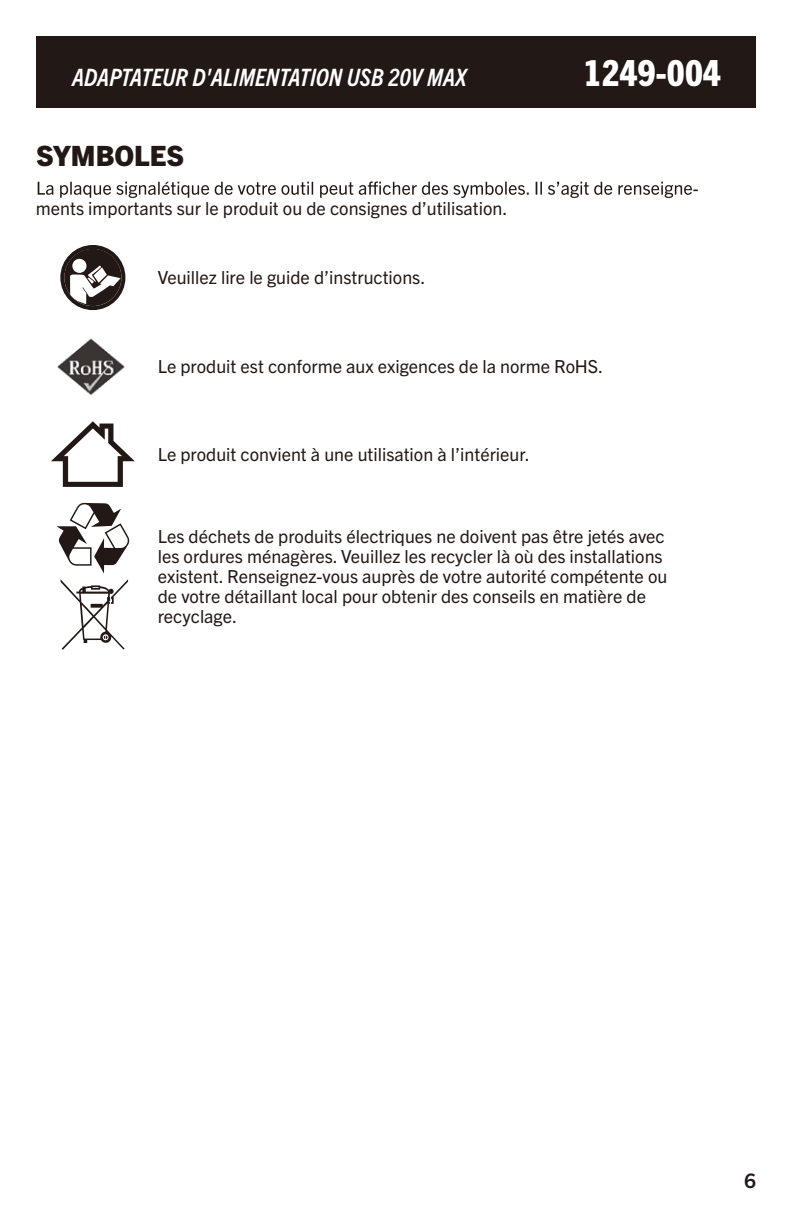
<style>
.page{position:relative;width:792px;height:1224px;background:#fff}
.page>*{position:absolute;margin:0;border:0;box-sizing:border-box;transform-origin:0 0}
.t1{font:800 condensed 36px "Trade Gothic Next LT Pro";letter-spacing:.005em;color:#fff}
.t2{font:800 28px "Trade Gothic Next LT Pro";color:#221815}
.t3{font:italic 700 condensed 24px "Trade Gothic Next LT Pro";color:#fff}
.t4{font:700 20px "Trade Gothic Next LT Pro";color:#221815}
.t5{font:18px/20px "Trade Gothic Next LT Pro";color:#221815}
</style>
<div class="page">
<div style="left:36px;top:36px;width:720px;height:72px;background:#221815"></div>
<svg style="left:38px;top:182px;width:654px;height:16px"></svg>
<svg style="left:65px;top:249px;width:56px;height:57px"></svg>
<div style="left:60px;top:245px;width:65px;height:65px;border:4px solid #221815;border-radius:50%"></div>
<img style="left:57px;top:338px;width:68px;height:57px">
<svg style="left:51px;top:421px;width:84px;height:66px"></svg>
<svg style="left:57px;top:503px;width:73px;height:70px"></svg>
<svg style="left:61px;top:579px;width:67px;height:71px"></svg>
<h3 class="t3" style="left:72px;top:61px;width:396px">ADAPTATEUR D'ALIMENTATION USB 20V MAX</h3>
<h1 class="t1" style="left:584px;top:48px;width:139px">1249-004</h1>
<h2 class="t2" style="left:36px;top:136px;width:150px">SYMBOLES</h2>
<p class="t5" style="left:36px;top:197px;width:473px">ments importants sur le produit ou de consignes d’utilisation.</p>
<p class="t5" style="left:158px;top:267px;width:269px">Veuillez lire le guide d’instructions.</p>
<p class="t5" style="left:158px;top:355px;width:447px">Le produit est conforme aux exigences de la norme RoHS.</p>
<p class="t5" style="left:693px;top:177px;width:7px">-</p>
<p class="t5" style="left:158px;top:443px;width:374px">Le produit convient à une utilisation à l’intérieur.</p>
<p class="t5" style="left:158px;top:526px;width:511px">Les déchets de produits électriques ne doivent pas être jetés avec les ordures ménagères. Veuillez les recycler là où des installations existent. Renseignez-vous auprès de votre autorité compétente ou de votre détaillant local pour obtenir des conseils en matière de recyclage.</p>
<p class="t4" style="left:745px;top:1167px;width:13px">6</p>
</div>
